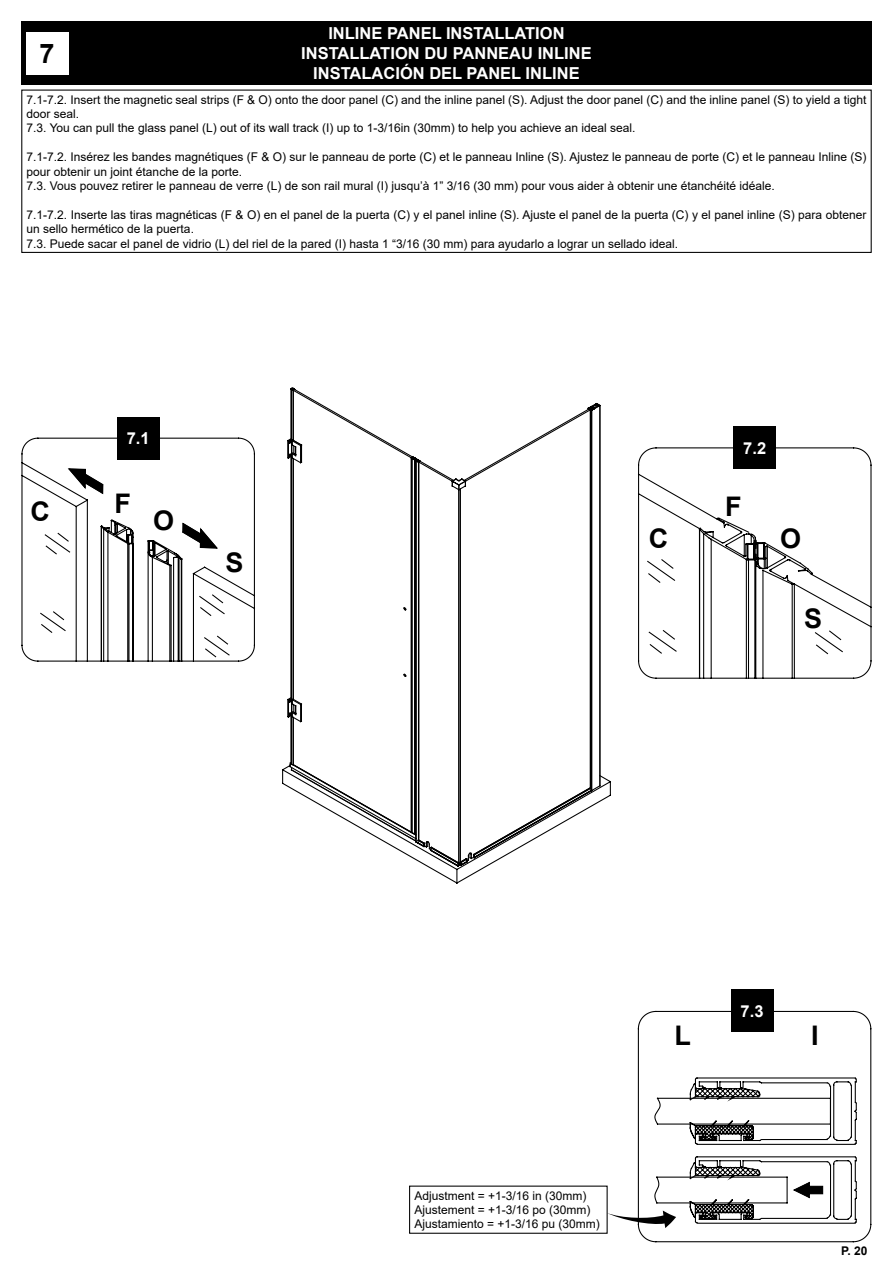
<style>
.page{position:relative;width:893px;height:1263px;background:#fff}
.page>*{position:absolute;margin:0;border:0;box-sizing:border-box;transform-origin:0 0}
.t1{font:700 27px "Arial";color:#000}
.t2{font:700 16.5px "Arial";color:#fff}
.t3{font:12px/14.4px "Arial";color:#000}
.t4{font:700 12px "Arial";color:#000}
</style>
<div class="page">
<div style="left:21px;top:21px;width:851px;height:64px;background:#000"></div>
<div style="left:21px;top:90px;width:851px;height:163px;border:1px solid #000"></div>
<div style="left:26px;top:32px;width:42px;height:42px;background:#fff"></div>
<svg style="left:21px;top:437px;width:234px;height:225px"></svg>
<svg style="left:66px;top:467px;width:38px;height:29px"></svg>
<svg style="left:638px;top:447px;width:234px;height:232px"></svg>
<div style="left:733px;top:427px;width:43px;height:42px;background:#000"></div>
<div style="left:117px;top:417px;width:42px;height:42px;background:#000"></div>
<svg style="left:282px;top:388px;width:329px;height:496px"></svg>
<svg style="left:637px;top:1010px;width:235px;height:233px"></svg>
<div style="left:731px;top:990px;width:42px;height:42px;background:#000"></div>
<svg style="left:654px;top:1077px;width:204px;height:68px"></svg>
<svg style="left:608px;top:1155px;width:250px;height:73px"></svg>
<div style="left:409px;top:1185px;width:199px;height:49px;border:1px solid #000"></div>
<p class="t2" style="left:328px;top:22px;width:238px">INLINE PANEL INSTALLATION</p>
<p class="t2" style="left:301px;top:42px;width:292px">INSTALLATION DU PANNEAU INLINE</p>
<p class="t2" style="left:313px;top:62px;width:268px">INSTALACIÓN DEL PANEL INLINE</p>
<p class="t3" style="left:27px;top:92px;width:841px">7.1-7.2. Insert the magnetic seal strips (F &amp; O) onto the door panel (C) and the inline panel (S). Adjust the door panel (C) and the inline panel (S) to yield a tight door seal.</p>
<p class="t3" style="left:27px;top:121px;width:610px">7.3. You can pull the glass panel (L) out of its wall track (I) up to 1-3/16in (30mm) to help you achieve an ideal seal.</p>
<p class="t3" style="left:27px;top:150px;width:841px">7.1-7.2. Insérez les bandes magnétiques (F &amp; O) sur le panneau de porte (C) et le panneau Inline (S). Ajustez le panneau de porte (C) et le panneau Inline (S) pour obtenir un joint étanche de la porte.</p>
<p class="t3" style="left:27px;top:179px;width:750px">7.3. Vous pouvez retirer le panneau de verre (L) de son rail mural (I) jusqu’à 1” 3/16 (30 mm) pour vous aider à obtenir une étanchéité idéale.</p>
<p class="t3" style="left:27px;top:207px;width:841px">7.1-7.2. Inserte las tiras magnéticas (F &amp; O) en el panel de la puerta (C) y el panel inline (S). Ajuste el panel de la puerta (C) y el panel inline (S) para obtener un sello hermético de la puerta.</p>
<p class="t3" style="left:27px;top:236px;width:653px">7.3. Puede sacar el panel de vidrio (L) del riel de la pared (I) hasta 1 “3/16 (30 mm) para ayudarlo a lograr un sellado ideal.</p>
<p class="t1" style="left:40px;top:34px;width:17px">7</p>
<p class="t1" style="left:30px;top:492px;width:21px">C</p>
<p class="t2" style="left:127px;top:427px;width:24px">7.1</p>
<p class="t2" style="left:743px;top:436px;width:24px">7.2</p>
<p class="t1" style="left:115px;top:485px;width:18px">F</p>
<p class="t1" style="left:725px;top:487px;width:18px">F</p>
<p class="t1" style="left:153px;top:502px;width:23px">O</p>
<p class="t1" style="left:649px;top:519px;width:21px">C</p>
<p class="t1" style="left:225px;top:544px;width:20px">S</p>
<p class="t1" style="left:780px;top:519px;width:23px">O</p>
<p class="t1" style="left:804px;top:599px;width:20px">S</p>
<p class="t3" style="left:414px;top:1188px;width:174px">Adjustment = +1-3/16 in (30mm)</p>
<p class="t3" style="left:414px;top:1202px;width:178px">Ajustement = +1-3/16 po (30mm)</p>
<p class="t3" style="left:414px;top:1217px;width:187px">Ajustamiento = +1-3/16 pu (30mm)</p>
<p class="t2" style="left:741px;top:999px;width:24px">7.3</p>
<p class="t1" style="left:675px;top:1017px;width:18px">L</p>
<p class="t1" style="left:811px;top:1017px;width:9px">I</p>
<p class="t4" style="left:841px;top:1242px;width:28px">P. 20</p>
</div>
